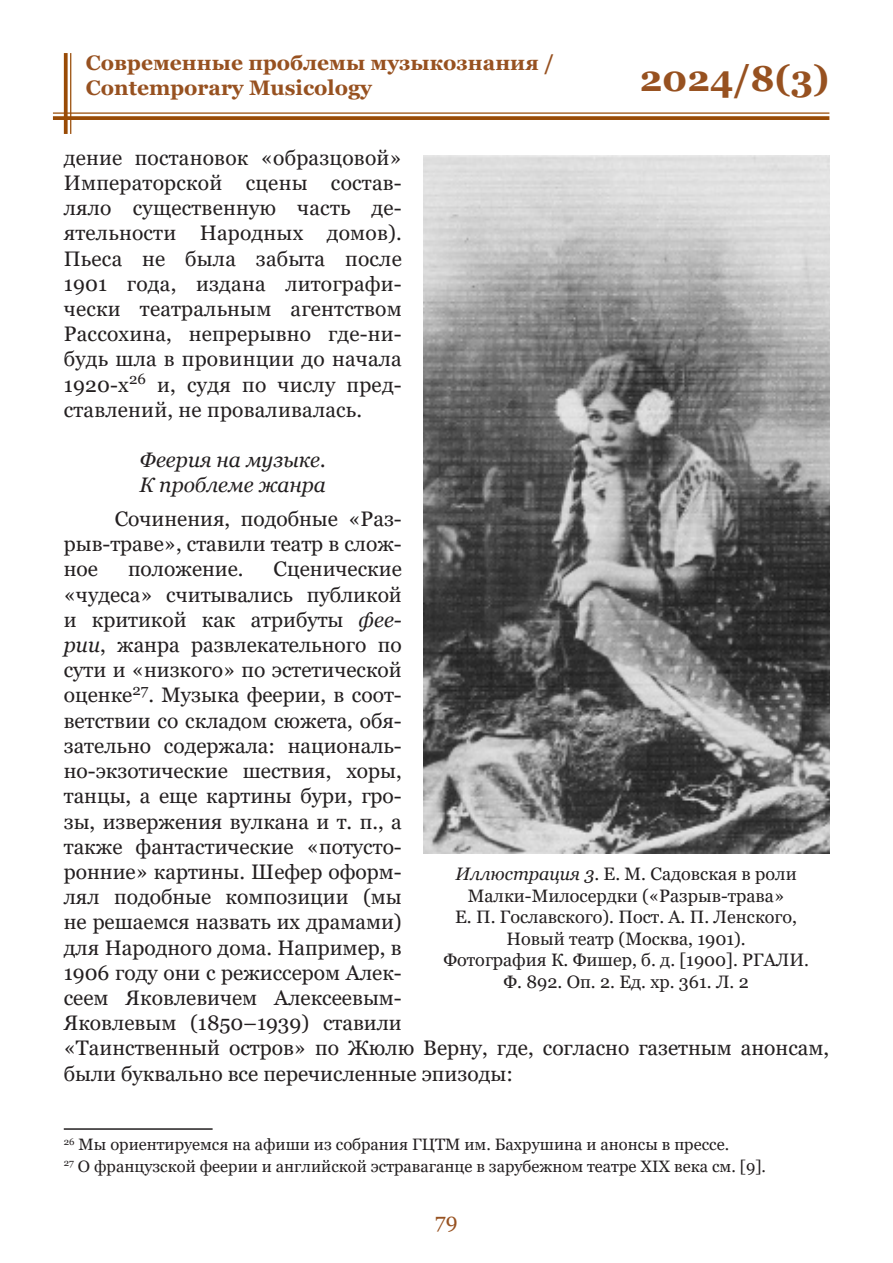
<style>
.page{position:relative;width:893px;height:1263px;background:#fff}
.page>*{position:absolute;margin:0;border:0;box-sizing:border-box;transform-origin:0 0}
.t1{font:700 36px "Georgia";color:#975120}
.t2{font:21px/25.2px "Georgia";color:#231f20;text-align:justify}
.t3{font:700 21px/25.2px "Georgia";color:#975120}
.t4{font:italic 21px/25.2px "Georgia";color:#231f20}
.t5{font:21px "Georgia";color:#975120}
.t6{font:18px/21.6px "Georgia";color:#231f20;text-align:center}
.Сноска{font:16.5px "Georgia";color:#231f20}
.s1{font-style:italic}
</style>
<div class="page">
<hr style="left:53px;top:112px;width:776px;height:2px;background:#994b06">
<svg style="left:53px;top:116px;width:776px;height:4px;background:#9e5514"></svg>
<hr style="left:70px;top:53px;width:1px;height:81px;background:#994b06">
<svg style="left:64px;top:53px;width:4px;height:81px"></svg>
<hr style="left:64px;top:1128px;width:149px;height:2px;background:#231f20">
<img style="left:423px;top:155px;width:406px;height:699px">
<p class="t3" style="left:86px;top:50px;width:470px">Современные проблемы музыкознания /<br>Contemporary Musicology</p>
<h1 class="t1" style="left:640px;top:55px;width:191px">2024/8(3)</h1>
<p class="t2" style="left:64px;top:145px;width:340px">дение постановок «образцовой» Императорской сцены состав&shy;ляло существенную часть де&shy;ятельности Народных домов).<br>Пьеса не была забыта после 1901 года, издана литографи&shy;чески театральным агентством Рассохина, непрерывно где-ни&shy;будь шла в провинции до начала 1920-х<sup>26</sup> и, судя по числу пред&shy;ставлений, не проваливалась.</p>
<p class="t4" style="left:140px;top:447px;width:188px">Феерия на музыке.<br>К проблеме жанра</p>
<p class="t2" style="left:64px;top:507px;width:340px;text-indent:51px">Сочинения, подобные «Раз&shy;рыв-траве», ставили театр в слож&shy;ное</p>
<p class="t2" style="left:64px;top:557px;width:767px;text-align:left;text-indent:210px">Сценические<br>«чудеса» считывались публикой<br>и критикой как атрибуты <span class="s1">фее-<br>рии</span>, жанра развлекательного по<br>сути и «низкого» по эстетической<br>оценке<sup>27</sup>. Музыка феерии, в соот-<br>ветствии со складом сюжета, обя-<br>зательно содержала: националь-<br>но-экзотические шествия, хоры,<br>танцы, а еще картины бури, гро-<br>зы, извержения вулкана и т. п., а<br>также фантастические «потусто-<br>ронние» картины. Шефер оформ-<br>лял подобные композиции (мы<br>не решаемся назвать их драмами)<br>для Народного дома. Например, в<br>1906 году они с режиссером Алек-<br>сеем Яковлевичем Алексеевым-<br>Яковлевым (1850–1939) ставили<br>«Таинственный остров» по Жюлю Верну, где, согласно газетным анонсам, были буквально все перечисленные эпизоды:</p>
<p class="t2" style="left:128px;top:557px;width:117px">положение.</p>
<p class="t6" style="left:456px;top:863px;width:343px"><span class="s1">Иллюстрация 3</span>. Е. М. Садовская в роли<br>Малки-Милосердки («Разрыв-трава»</p>
<p class="t6" style="left:455px;top:907px;width:343px">Е. П. Гославского). Пост. А. П. Ленского,<br>Новый театр (Москва, 1901).</p>
<p class="t6" style="left:443px;top:950px;width:367px">Фотография К. Фишер, б. д. [1900]. РГАЛИ.<br>Ф. 892. Оп. 2. Ед. хр. 361. Л. 2</p>
<p class="Сноска" style="left:64px;top:1134px;width:667px"><sup>26</sup> Мы ориентируемся на афиши из собрания ГЦТМ им. Бахрушина и анонсы в прессе.</p>
<p class="Сноска" style="left:64px;top:1156px;width:704px"><sup>27</sup> О французской феерии и английской эстраваганце в зарубежном театре XIX века см. [9].</p>
<p class="t5" style="left:435px;top:1207px;width:24px">79</p>
</div>
